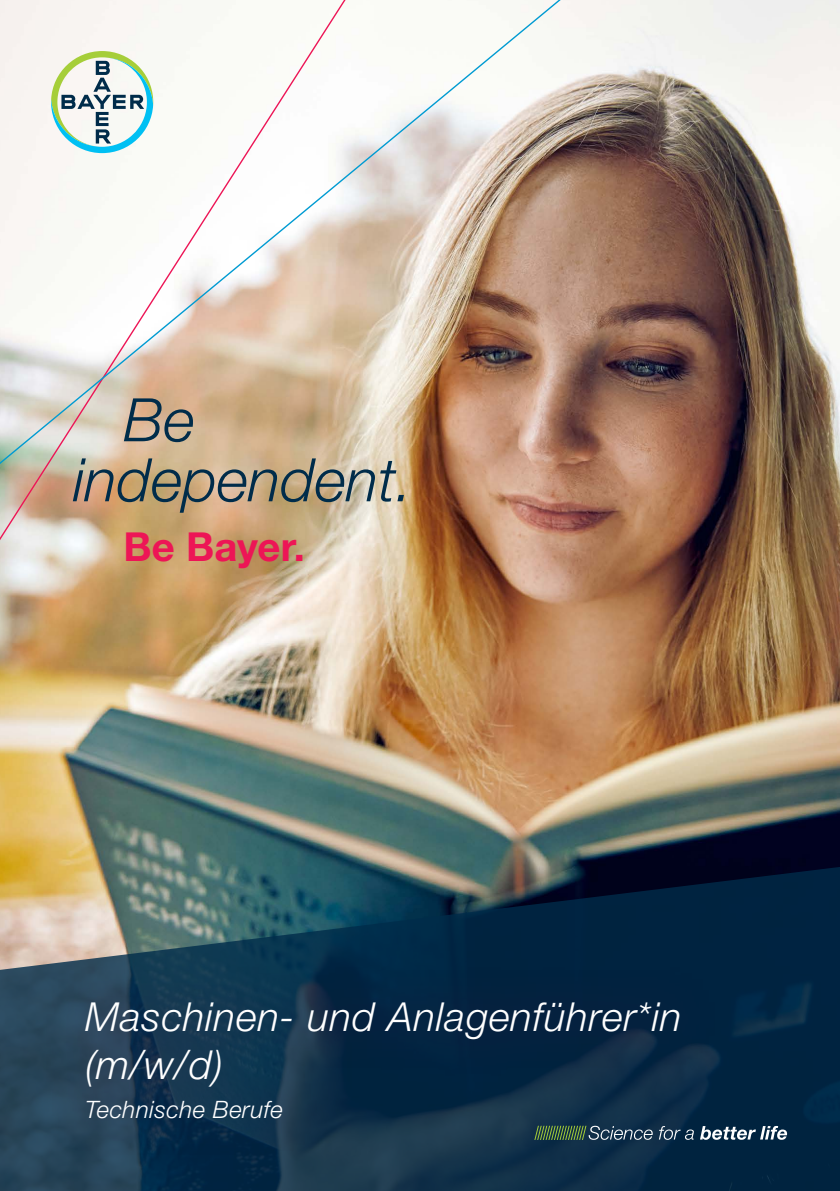
<style>
.page{position:relative;width:840px;height:1191px;background:#fff}
.page>*{position:absolute;margin:0;border:0;box-sizing:border-box;transform-origin:0 0}
.t1{font:italic 300 60px/60px "Helvetica Neue LT Std";color:#002c4a}
.t2{font:italic 300 40px/48px "Helvetica Neue LT Std";letter-spacing:.02em;color:#fff}
.t3{font:700 40px "Helvetica Neue LT Std";letter-spacing:.005em;color:#ed1556}
.t4{font:italic 300 24px "Helvetica Neue LT Std";letter-spacing:.02em;color:#fff}
</style>
<div class="page">
<img style="left:524px;top:0;width:315px;height:865px">
<svg style="left:0;top:845px;width:524px;height:20px;background:#71816b"></svg>
<img style="left:0;top:0;width:727px;height:845px">
<svg style="left:0;top:865px;width:839px;height:326px;background:#254253"></svg>
<div style="left:44px;top:961px;width:676px;height:199px;background:#421338;opacity:.7"></div>
<svg style="left:534px;top:1125px;width:252px;height:15px;background:#47616b"></svg>
<svg style="left:51px;top:51px;width:102px;height:102px"></svg>
<h1 class="t1" style="left:73px;top:389px;width:340px;text-indent:50px">Be independent.</h1>
<p class="t3" style="left:123px;top:522px;width:183px">Be Bayer.</p>
<p class="t2" style="left:85px;top:991px;width:597px">Maschinen- und Anlagenführer*in (m/w/d)</p>
<p class="t4" style="left:85px;top:1094px;width:199px">Technische Berufe</p>
</div>
